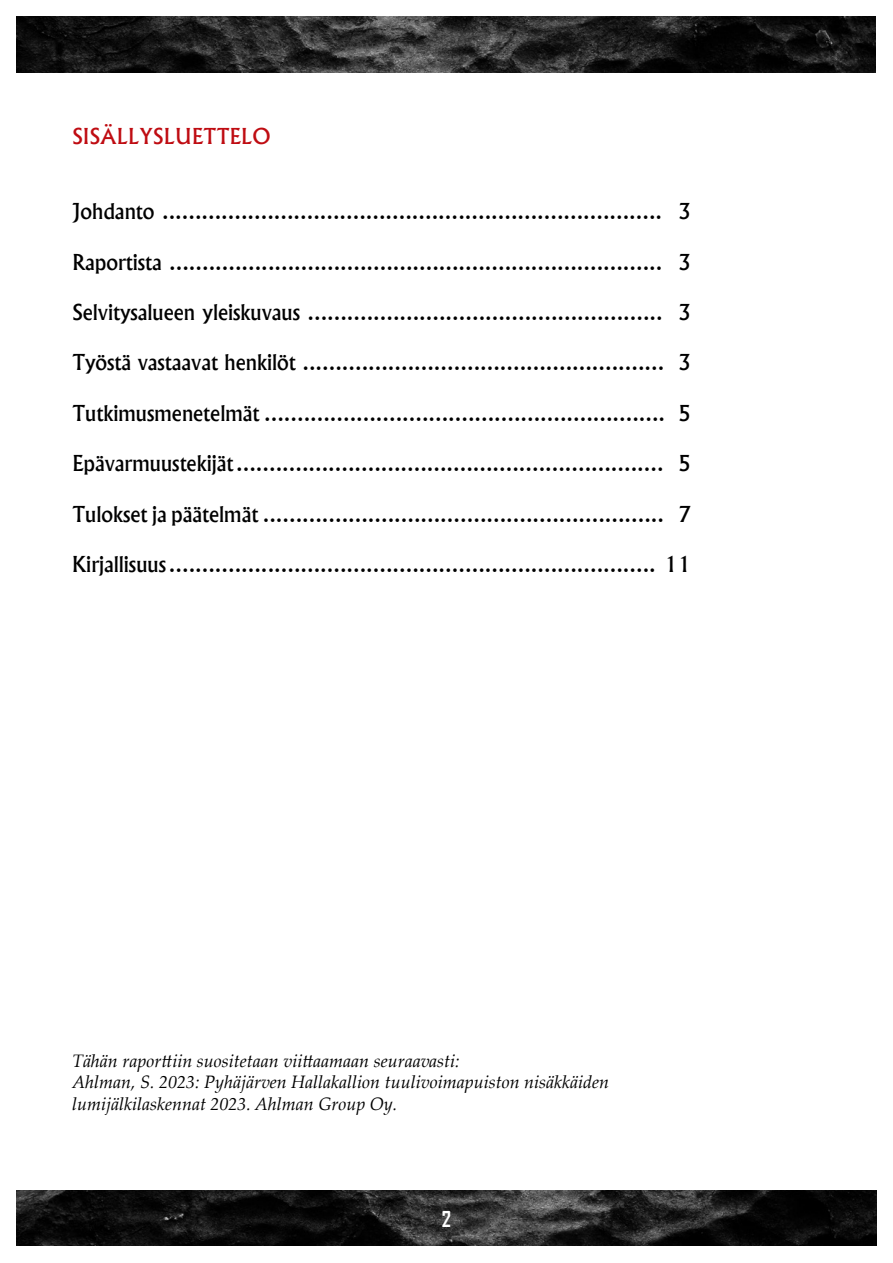
<style>
.page{position:relative;width:893px;height:1263px;background:#fff}
.page>*{position:absolute;margin:0;border:0;box-sizing:border-box;transform-origin:0 0}
.t1{font:500 21px "Albertus";color:#000}
.Perusotsikko{font:500 21px "Albertus";color:#bf0c12}
.t2{font:700 21px "Agency FB";color:#fff}
.Perusteksti{font:italic 18px "Palatino Linotype";color:#000}
</style>
<div class="page">
<img style="left:17px;top:1191px;width:859px;height:55px">
<img style="left:17px;top:17px;width:859px;height:55px">
<p class="Perusotsikko" style="left:72px;top:123px;width:200px">SISÄLLYSLUETTELO</p>
<p class="t1" style="left:72px;top:198px;width:620px">Johdanto ............................................................................ 3</p>
<p class="t1" style="left:72px;top:249px;width:620px">Raportista ........................................................................... 3</p>
<p class="t1" style="left:72px;top:299px;width:620px">Selvitysalueen yleiskuvaus ...................................................... 3</p>
<p class="t1" style="left:72px;top:350px;width:620px">Työstä vastaavat henkilöt ....................................................... 3</p>
<p class="t1" style="left:72px;top:400px;width:620px">Tutkimusmenetelmät ............................................................. 5</p>
<p class="t1" style="left:72px;top:450px;width:620px">Epävarmuustekijät ................................................................. 5</p>
<p class="t1" style="left:72px;top:501px;width:620px">Tulokset ja päätelmät ............................................................. 7</p>
<p class="t1" style="left:72px;top:551px;width:620px">Kirjallisuus .......................................................................... 11</p>
<p class="Perusteksti" style="left:72px;top:1048px;width:389px">Tähän raporttiin suositetaan viittaamaan seuraavasti:</p>
<p class="Perusteksti" style="left:72px;top:1069px;width:539px">Ahlman, S. 2023: Pyhäjärven Hallakallion tuulivoimapuiston nisäkkäiden</p>
<p class="Perusteksti" style="left:72px;top:1091px;width:327px">lumijälkilaskennat 2023. Ahlman Group Oy.</p>
<p class="t2" style="left:442px;top:1206px;width:11px">2</p>
</div>
